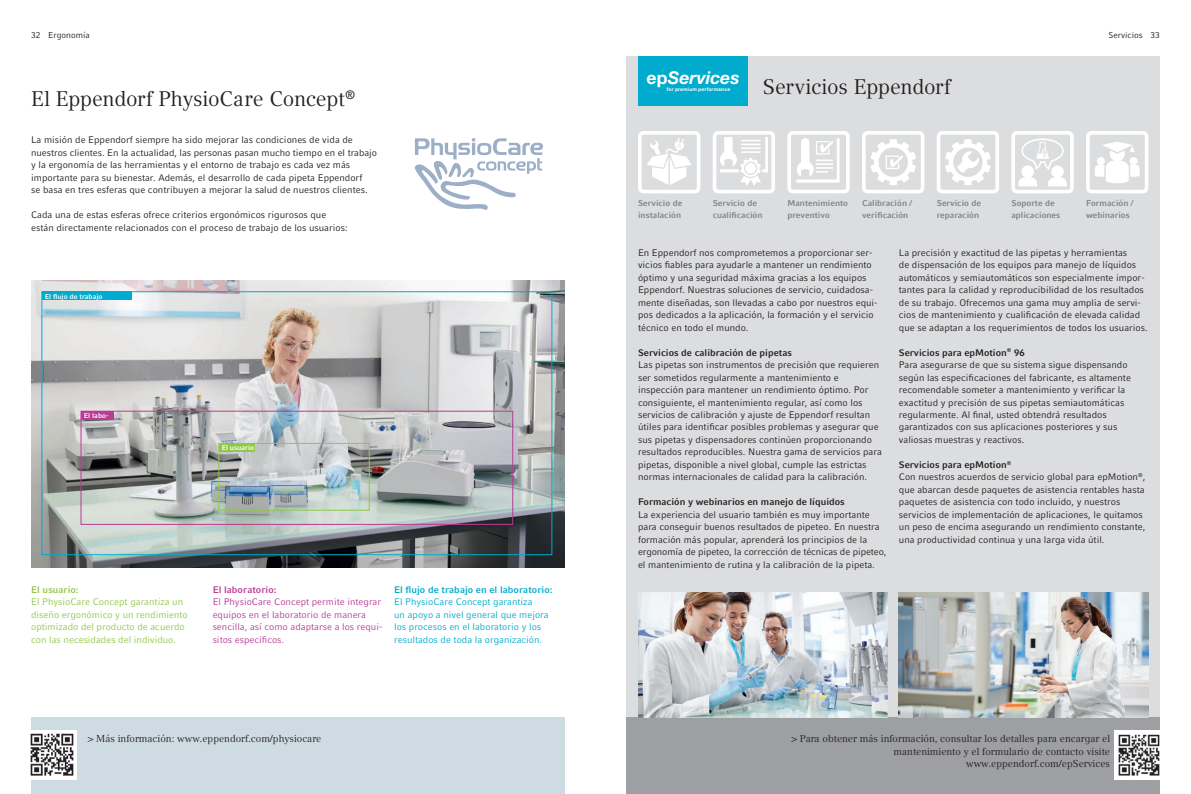
<style>
.page{position:relative;width:1191px;height:794px;background:#fff}
.page>*{position:absolute;margin:0;border:0;box-sizing:border-box;transform-origin:0 0}
.t1{font:21px "Compatil Textfor Eppendorf";letter-spacing:-.015em;color:#231f20}
.t2{font:italic 700 17.6px "EP Helvetica";color:#fff}
.t3{font:10px/12.5px "Compatil Textfor Eppendorf";color:#231f20;text-align:right}
.t4{font:9.5px/12.5px "Compatil Factfor Eppendorf";color:#231f20}
.t5{font:9.5px/12.5px "Compatil Factfor Eppendorf";color:#90c848}
.t6{font:9.5px/12.5px "Compatil Factfor Eppendorf";color:#00abcd}
.t7{font:9.5px/12.5px "Compatil Factfor Eppendorf";color:#b83b96}
.t8{font:700 9.5px "Compatil Factfor Eppendorf";color:#231f20}
.t9{font:700 9.5px "Compatil Factfor Eppendorf";letter-spacing:.005em;color:#00abcd}
.t10{font:700 9.5px "Compatil Factfor Eppendorf";letter-spacing:.005em;color:#b83b96}
.t11{font:700 9.5px "Compatil Factfor Eppendorf";letter-spacing:.005em;color:#90c848}
.t12{font:700 8.5px/12.5px "Compatil Factfor Eppendorf";color:#808285}
.t13{font:8.5px "Compatil Factfor Eppendorf";color:#231f20}
.t14{font:700 7px "Compatil Factfor Eppendorf";color:#fff}
.t15{font:700 4.9px "EP Helvetica";letter-spacing:.03em;color:#fff}
.s1{font-style:normal}
.s2{font-weight:700}
</style>
<div class="page">
<div style="left:626px;top:56px;width:533px;height:661px;background:#dcdddf"></div>
<svg style="left:1086px;top:131px;width:62px;height:62px"></svg>
<svg style="left:937px;top:131px;width:62px;height:62px"></svg>
<svg style="left:713px;top:131px;width:62px;height:62px"></svg>
<svg style="left:1011px;top:131px;width:62px;height:62px"></svg>
<div style="left:626px;top:717px;width:533px;height:77px;background:#9d9fa2"></div>
<div style="left:638px;top:56px;width:110px;height:50px;background:#00abcd"></div>
<img style="left:638px;top:592px;width:249px;height:125px">
<img style="left:899px;top:592px;width:249px;height:125px">
<div style="left:31px;top:717px;width:533px;height:77px;background:#cfdbe2"></div>
<svg style="left:638px;top:131px;width:62px;height:62px"></svg>
<svg style="left:787px;top:131px;width:62px;height:62px"></svg>
<svg style="left:862px;top:131px;width:62px;height:62px"></svg>
<div style="left:1114px;top:730px;width:49px;height:50px;background:#fff"></div>
<img style="left:1118px;top:734px;width:42px;height:42px">
<img style="left:31px;top:281px;width:533px;height:286px">
<svg style="left:414px;top:138px;width:129px;height:72px"></svg>
<img style="left:41px;top:291px;width:512px;height:265px">
<div style="left:81px;top:411px;width:432px;height:114px;border:1px solid #b83b96"></div>
<div style="left:81px;top:411px;width:33px;height:9px;background:#b83b96"></div>
<div style="left:42px;top:292px;width:90px;height:8px;background:#00abcd"></div>
<div style="left:218px;top:443px;width:152px;height:68px;border:1px solid #90c848"></div>
<div style="left:219px;top:443px;width:35px;height:9px;background:#90c848"></div>
<div style="left:27px;top:730px;width:50px;height:50px;background:#fff"></div>
<img style="left:30px;top:733px;width:44px;height:43px">
<p class="t13" style="left:31px;top:30px;width:60px">32 Ergonomía</p>
<h1 class="t1" style="left:31px;top:87px;width:325px">El Eppendorf PhysioCare Concept<sup>®</sup></h1>
<p class="t4" style="left:31px;top:134px;width:347px">La misión de Eppendorf siempre ha sido mejorar las condiciones de vida de nuestros clientes. En la actualidad, las personas pasan mucho tiempo en el trabajo y la ergonomía de las herramientas y el entorno de trabajo es cada vez más importante para su bienestar. Además, el desarrollo de cada pipeta Eppendorf<br>se basa en tres esferas que contribuyen a mejorar la salud de nuestros clientes.</p>
<p class="t4" style="left:31px;top:209px;width:318px">Cada una de estas esferas ofrece criterios ergonómicos rigurosos que están directamente relacionados con el proceso de trabajo de los usuarios:</p>
<p class="t14" style="left:45px;top:292px;width:59px">El flujo de trabajo</p>
<p class="t14" style="left:84px;top:411px;width:26px">El labo-</p>
<p class="t14" style="left:222px;top:444px;width:34px">El usuario</p>
<p class="t11" style="left:31px;top:584px;width:49px">El usuario:</p>
<p class="t5" style="left:31px;top:595px;width:158px">El PhysioCare Concept garantiza un diseño ergonómico y un rendimiento optimizado del producto de acuerdo con las necesidades del individuo.</p>
<p class="t10" style="left:213px;top:584px;width:65px">El laboratorio:</p>
<p class="t7" style="left:213px;top:595px;width:171px">El PhysioCare Concept permite integrar equipos en el laboratorio de manera sencilla, así como adaptarse a los requi&shy;sitos específicos.</p>
<p class="t9" style="left:394px;top:584px;width:160px">El flujo de trabajo en el laboratorio:</p>
<p class="t6" style="left:394px;top:595px;width:156px">El PhysioCare Concept garantiza<br>un apoyo a nivel general que mejora los procesos en el laboratorio y los resultados de toda la organización.</p>
<p class="t3" style="left:88px;top:733px;width:235px">&gt; Más información: www.eppendorf.com/physiocare</p>
<h2 class="t2" style="left:646px;top:67px;width:95px"><span class="s1">ep</span>Services</h2>
<h1 class="t1" style="left:763px;top:74px;width:189px">Servicios Eppendorf</h1>
<p class="t15" style="left:667px;top:86px;width:65px">for premium performance</p>
<p class="t13" style="left:1108px;top:30px;width:53px">Servicios 33</p>
<p class="t12" style="left:638px;top:197px;width:46px">Servicio de instalación</p>
<p class="t12" style="left:712px;top:197px;width:51px">Servicio de cualificación</p>
<p class="t12" style="left:787px;top:197px;width:62px">Mantenimiento preventivo</p>
<p class="t12" style="left:862px;top:197px;width:51px">Calibración / verificación</p>
<p class="t12" style="left:936px;top:197px;width:46px">Servicio de reparación</p>
<p class="t12" style="left:1011px;top:197px;width:50px">Soporte de aplicaciones</p>
<p class="t12" style="left:1086px;top:197px;width:49px">Formación / webinarios</p>
<p class="t4" style="left:638px;top:246px;width:241px">En Eppendorf nos comprometemos a proporcionar ser&shy;vicios fiables para ayudarle a mantener un rendimiento óptimo y una seguridad máxima gracias a los equipos Eppendorf. Nuestras soluciones de servicio, cuidadosa&shy;mente diseñadas, son llevadas a cabo por nuestros equi&shy;pos dedicados a la aplicación, la formación y el servicio técnico en todo el mundo.</p>
<p class="t8" style="left:638px;top:347px;width:155px">Servicios de calibración de pipetas</p>
<p class="t4" style="left:638px;top:358px;width:245px">Las pipetas son instrumentos de precisión que requieren ser sometidos regularmente a mantenimiento e inspección para mantener un rendimiento óptimo. Por consiguiente, el mantenimiento regular, así como los servicios de calibración y ajuste de Eppendorf resultan útiles para identificar posibles problemas y asegurar que sus pipetas y dispensadores continúen proporcionando resultados reproducibles. Nuestra gama de servicios para pipetas, disponible a nivel global, cumple las estrictas normas internacionales de calidad para la calibración.</p>
<p class="t8" style="left:638px;top:496px;width:208px">Formación y webinarios en manejo de líquidos</p>
<p class="t4" style="left:638px;top:508px;width:250px">La experiencia del usuario también es muy importante para conseguir buenos resultados de pipeteo. En nuestra formación más popular, aprenderá los principios de la ergonomía de pipeteo, la corrección de técnicas de pipeteo, el mantenimiento de rutina y la calibración de la pipeta.</p>
<p class="t4" style="left:899px;top:246px;width:250px">La precisión y exactitud de las pipetas y herramientas<br>de dispensación de los equipos para manejo de líquidos automáticos y semiautomáticos son especialmente impor&shy;tantes para la calidad y reproducibilidad de los resultados de su trabajo. Ofrecemos una gama muy amplia de servi&shy;cios de mantenimiento y cualificación de elevada calidad que se adaptan a los requerimientos de todos los usuarios.</p>
<p class="t4" style="left:899px;top:346px;width:233px"><span class="s2">Servicios para epMotion</span><sup>®</sup> <span class="s2">96<br></span>Para asegurarse de que su sistema sigue dispensando según las especificaciones del fabricante, es altamente recomendable someter a mantenimiento y verificar la exactitud y precisión de sus pipetas semiautomáticas regularmente. Al final, usted obtendrá resultados garantizados con sus aplicaciones posteriores y sus valiosas muestras y reactivos.</p>
<p class="t4" style="left:899px;top:458px;width:248px"><span class="s2">Servicios para epMotion</span><sup>®<br></sup>Con nuestros acuerdos de servicio global para epMotion<sup>®</sup>, que abarcan desde paquetes de asistencia rentables hasta paquetes de asistencia con todo incluido, y nuestros servicios de implementación de aplicaciones, le quitamos un peso de encima asegurando un rendimiento constante, una productividad continua y una larga vida útil.</p>
<p class="t3" style="left:791px;top:733px;width:320px">&gt; Para obtener más información, consultar los detalles para encargar el mantenimiento y el formulario de contacto visite www.eppendorf.com/epServices</p>
</div>
